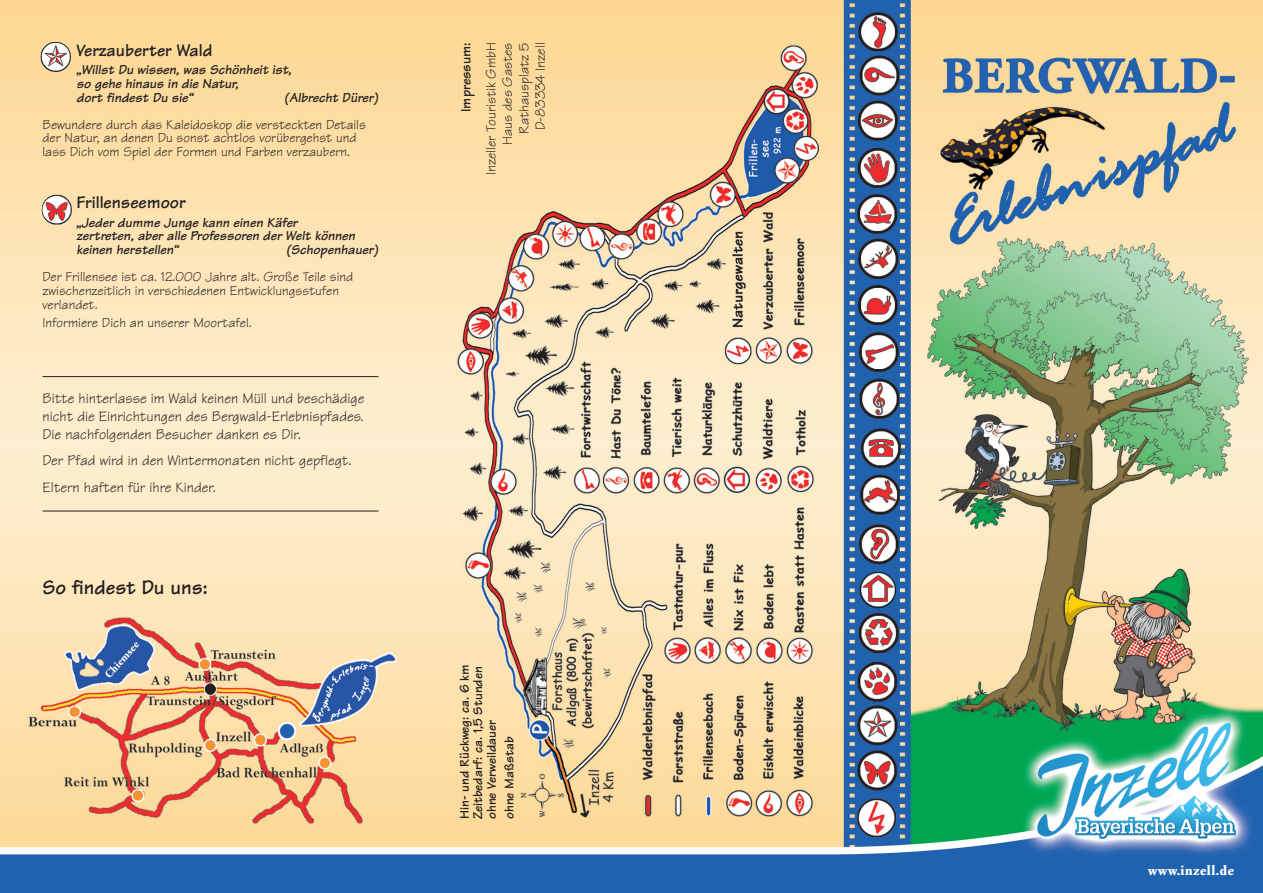
<style>
.page{position:relative;width:1263px;height:893px;background:#fff}
.page>*{position:absolute;margin:0;border:0;box-sizing:border-box;transform-origin:0 0}
.t1{font:700 21px "Tekton";color:#231f20}
.t2{font:700 18px "Tekton";color:#231f20}
.t3{font:15px/18px "Tekton";color:#231f20;text-align:justify}
.t4{font:14.25px/16.5px "Tekton";color:#231f20;text-align:right}
.t5{font:700 14.25px "Tekton";color:#231f20}
.t6{font:13.8px/13.8px "Tekton";color:#231f20}
.t7{font:italic 700 13.8px/13.8px "Tekton";color:#231f20}
.t8{font:700 13.5px/13.5px "Tekton";color:#231f20}
.t9{font:700 13.5px "Garamond BE";letter-spacing:.05em;color:#fff}
</style>
<div class="page">
<img style="left:0;top:0;width:1263px;height:893px">
<hr style="left:43px;top:376px;width:335px;height:1px;background:#231f20">
<hr style="left:43px;top:511px;width:335px;height:1px;background:#231f20">
<img style="left:40px;top:42px;width:31px;height:30px">
<img style="left:42px;top:195px;width:30px;height:30px">
<p class="t2" style="left:77px;top:39px;width:138px">Verzauberter Wald</p>
<p class="t7" style="left:77px;top:63px;width:217px">„Willst Du wissen, was Schönheit ist, so gehe hinaus in die Natur,<br>dort findest Du sie“</p>
<p class="t7" style="left:284px;top:91px;width:96px">(Albrecht Dürer)</p>
<p class="t6" style="left:43px;top:117px;width:325px">Bewundere durch das Kaleidoskop die versteckten Details der Natur, an denen Du sonst achtlos vorübergehst und lass Dich vom Spiel der Formen und Farben verzaubern.</p>
<p class="t2" style="left:77px;top:191px;width:111px">Frillenseemoor</p>
<p class="t7" style="left:77px;top:215px;width:280px">„Jeder dumme Junge kann einen Käfer zertreten, aber alle Professoren der Welt können keinen herstellen“</p>
<p class="t7" style="left:286px;top:243px;width:94px">(Schopenhauer)</p>
<p class="t6" style="left:43px;top:270px;width:312px">Der Frillensee ist ca. 12.000 Jahre alt. Große Teile sind zwischenzeitlich in verschiedenen Entwicklungsstufen verlandet.</p>
<p class="t6" style="left:43px;top:315px;width:211px">Informiere Dich an unserer Moortafel.</p>
<p class="t3" style="left:43px;top:389px;width:323px">Bitte hinterlasse im Wald keinen Müll und beschädige nicht die Einrichtungen des Bergwald-Erlebnispfades.<br>Die nachfolgenden Besucher danken es Dir.</p>
<p class="t3" style="left:43px;top:451px;width:310px">Der Pfad wird in den Wintermonaten nicht gepflegt.</p>
<p class="t3" style="left:43px;top:478px;width:175px">Eltern haften für ihre Kinder.</p>
<p class="t1" style="left:43px;top:574px;width:167px">So findest Du uns:</p>
<p class="t5" style="left:457px;top:112px;width:71px;rotate:-90deg">Impressum:</p>
<p class="t4" style="left:483px;top:175px;width:134px;rotate:-90deg">Inzeller Touristik GmbH<br>Haus des Gastes<br>Rathausplatz 5<br>D-83334 Inzell</p>
<p class="t8" style="left:458px;top:819px;width:156px;rotate:-90deg">Hin- und Rückweg: ca. 6 km<br>Zeitbedarf: ca. 1,5 Stunden ohne Verweildauer</p>
<p class="t8" style="left:502px;top:819px;width:84px;rotate:-90deg">ohne Maßstab</p>
<p class="t9" style="left:1148px;top:862px;width:87px">www.inzell.de</p>
</div>
